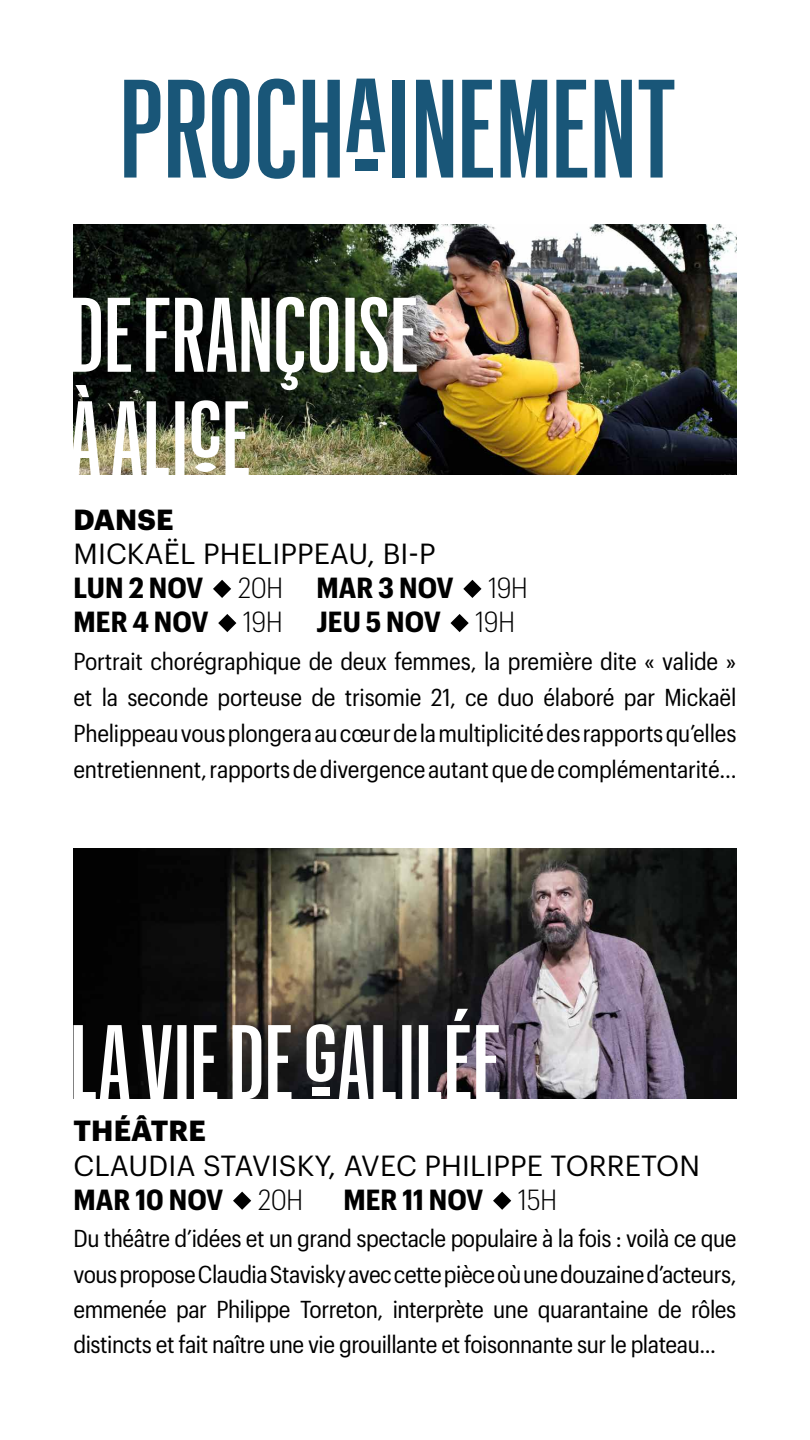
<style>
.page{position:relative;width:810px;height:1440px;background:#fff}
.page>*{position:absolute;margin:0;border:0;box-sizing:border-box;transform-origin:0 0}
.t1{font:500 136.73px "Graphik XX Cond";letter-spacing:.005em;color:#195678}
.t2{font:700 28.5px/34.2px "Graphik Compact";letter-spacing:.005em;color:#000}
.t3{font:28.5px "Graphik";letter-spacing:.005em;color:#000}
.t4{font:700 28.5px "Graphik";letter-spacing:.005em;color:#000}
.t5{font:24px/36px "Graphik Compact";letter-spacing:-.02em;color:#000;text-align:justify}
.s1{font-weight:300}
</style>
<div class="page">
<svg style="left:213px;top:580px;width:18px;height:18px"></svg>
<svg style="left:463px;top:580px;width:19px;height:18px"></svg>
<svg style="left:218px;top:614px;width:18px;height:18px"></svg>
<svg style="left:450px;top:614px;width:19px;height:18px"></svg>
<svg style="left:233px;top:1192px;width:18px;height:18px"></svg>
<svg style="left:493px;top:1192px;width:18px;height:18px"></svg>
<img style="left:73px;top:225px;width:663px;height:250px">
<svg style="left:346px;top:79px;width:39px;height:73px"></svg>
<div style="left:355px;top:159px;width:23px;height:12px;background:#195678"></div>
<img style="left:74px;top:848px;width:662px;height:250px">
<img style="left:73px;top:297px;width:344px;height:178px">
<svg style="left:74px;top:1009px;width:426px;height:90px"></svg>
<div style="left:312px;top:1087px;width:17px;height:9px;background:#fff"></div>
<h1 class="t1" style="left:120px;top:39px;width:558px">PROCH INEMENT</h1>
<p class="t4" style="left:74px;top:497px;width:101px">DANSE</p>
<p class="t3" style="left:74px;top:532px;width:364px">MICKAËL PHELIPPEAU, BI-P</p>
<p class="t2" style="left:74px;top:568px;width:456px">LUN 2 NOV <span class="s1">20H</span> MAR 3 NOV <span class="s1">19H<br></span>MER 4 NOV <span class="s1">19H</span> JEU 5 NOV <span class="s1">19H</span></p>
<p class="t5" style="left:74px;top:641px;width:665px">Portrait chorégraphique de deux femmes, la première dite « valide » et la seconde porteuse de trisomie 21, ce duo élaboré par Mickaël Phelippeau vous plongera au cœur de la multiplicité des rapports qu’elles entretiennent, rapports de divergence autant que de complémentarité...</p>
<p class="t4" style="left:74px;top:1109px;width:134px">THÉÂTRE</p>
<p class="t3" style="left:74px;top:1144px;width:628px">CLAUDIA STAVISKY, AVEC PHILIPPE TORRETON</p>
<p class="t2" style="left:74px;top:1180px;width:231px">MAR 10 NOV <span class="s1">20H</span></p>
<p class="t2" style="left:344px;top:1180px;width:215px">MER 11 NOV <span class="s1">15H</span></p>
<p class="t5" style="left:74px;top:1219px;width:665px;line-height:35.2px">Du théâtre d’idées et un grand spectacle populaire à la fois : voilà ce que vous propose Claudia Stavisky avec cette pièce où une douzaine d’acteurs, emmenée par Philippe Torreton, interprète une quarantaine de rôles distincts et fait naître une vie grouillante et foisonnante sur le plateau...</p>
</div>
